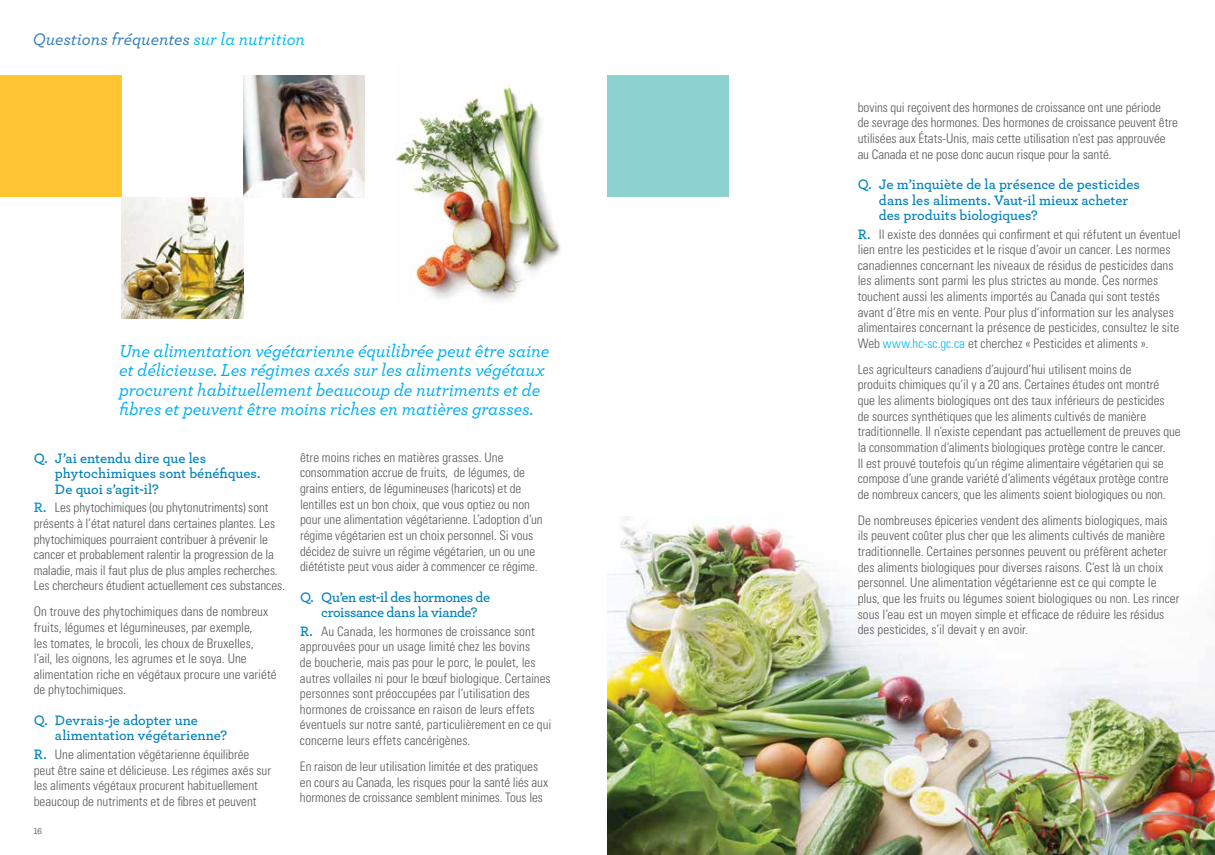
<style>
.page{position:relative;width:1215px;height:855px;background:#fff}
.page>*{position:absolute;margin:0;border:0;box-sizing:border-box;transform-origin:0 0}
.t1{font:italic 500 18.12px/19.4px "Archer";letter-spacing:-.01em;color:#00aeef}
.t2{font:17.5px "Archer Medium LF Italic";letter-spacing:-.005em;color:#2f7abc}
.t3{font:600 14.38px/15.2px "Archer";color:#0082ba}
.t4{font:600 14.38px/15.2px "Archer";letter-spacing:-.03em;color:#0082ba;text-align:center}
.t5{font:300 condensed 13.12px/15.6px "Univers";color:#58595b}
.t6{font:8.75px "Archer Medium LF";color:#58595b}
.s1{color:#00b9f1}
.s2{font-family:"Archer Semibold LF";font-weight:400}
.s3{font-family:"Archer Semibold LF";font-weight:400;font-stretch:normal;font-size:14.38px;color:#0092c5}
.s4{font-family:"Archer Semibold LF";font-weight:400;font-stretch:normal;font-size:14.38px;color:#0082ba}
</style>
<div class="page">
<img style="left:608px;top:517px;width:607px;height:338px">
<div style="left:608px;top:75px;width:121px;height:122px;background:#8dd2ce"></div>
<div style="left:0;top:75px;width:122px;height:122px;background:#ffc532"></div>
<img style="left:122px;top:197px;width:121px;height:122px">
<img style="left:243px;top:75px;width:122px;height:122px">
<img style="left:396px;top:85px;width:165px;height:216px">
<h2 class="t2" style="left:33px;top:28px;width:274px">Questions fréquentes <span class="s1">sur la nutrition</span></h2>
<h1 class="t1" style="left:119px;top:340px;width:432px">Une alimentation végétarienne équilibrée peut être saine et délicieuse. Les régimes axés sur les aliments végétaux procurent habituellement beaucoup de nutriments et de fibres et peuvent être moins riches en matières grasses.</h1>
<p class="t3" style="left:55px;top:450px;width:207px;text-indent:-21px"><span class="s2">Q.</span> J’ai entendu dire que les phytochimiques sont bénéfiques.<br>De quoi s’agit-il?</p>
<p class="t5" style="left:34px;top:500px;width:253px"><span class="s3">R.</span> Les phytochimiques (ou phytonutriments) sont présents à l’état naturel dans certaines plantes. Les phytochimiques pourraient contribuer à prévenir le cancer et probablement ralentir la progression de la maladie, mais il faut plus de plus amples recherches.<br>Les chercheurs étudient actuellement ces substances.</p>
<p class="t5" style="left:34px;top:604px;width:244px">On trouve des phytochimiques dans de nombreux fruits, légumes et légumineuses, par exemple,<br>les tomates, le brocoli, les choux de Bruxelles,<br>l’ail, les oignons, les agrumes et le soya. Une alimentation riche en végétaux procure une variété de phytochimiques.</p>
<p class="t3" style="left:55px;top:712px;width:174px;text-indent:-21px"><span class="s2">Q.</span> D evrais-je adopter une alimentation végétarienne?</p>
<p class="t5" style="left:34px;top:746px;width:239px"><span class="s4">R.</span> Une alimentation végétarienne équilibrée peut être saine et délicieuse. Les régimes axés sur les aliments végétaux procurent habituellement beaucoup de nutriments et de fibres et peuvent</p>
<p class="t6" style="left:34px;top:826px;width:10px">16</p>
<p class="t5" style="left:300px;top:449px;width:244px">être moins riches en matières grasses. Une consommation accrue de fruits, de légumes, de grains entiers, de légumineuses (haricots) et de lentilles est un bon choix, que vous optiez ou non pour une alimentation végétarienne. L’adoption d’un régime végétarien est un choix personnel. Si vous décidez de suivre un régime végétarien, un ou une diététiste peut vous aider à commencer ce régime.</p>
<p class="t4" style="left:300px;top:589px;width:192px"><span class="s2">Q.</span> Qu’en est-il des hormones de croissance dans la viande?</p>
<p class="t5" style="left:300px;top:623px;width:253px"><span class="s4">R.</span> Au Canada, les hormones de croissance sont approuvées pour un usage limité chez les bovins<br>de boucherie, mais pas pour le porc, le poulet, les autres vollailes ni pour le bœuf biologique. Certaines personnes sont préoccupées par l’utilisation des hormones de croissance en raison de leurs effets éventuels sur notre santé, particulièrement en ce qui concerne leurs effets cancérigènes.</p>
<p class="t5" style="left:300px;top:758px;width:250px">En raison de leur utilisation limitée et des pratiques en cours au Canada, les risques pour la santé liés aux hormones de croissance semblent minimes. Tous les</p>
<p class="t5" style="left:858px;top:99px;width:322px">bovins qui reçoivent des hormones de croissance ont une période<br>de sevrage des hormones. Des hormones de croissance peuvent être utilisées aux États-Unis, mais cette utilisation n’est pas approuvée au Canada et ne pose donc aucun risque pour la santé.</p>
<p class="t3" style="left:879px;top:177px;width:263px;text-indent:-21px"><span class="s2">Q.</span> Je m’inquiète de la présence de pesticides dans les aliments. Vaut-il mieux acheter des produits biologiques?</p>
<p class="t5" style="left:858px;top:226px;width:324px"><span class="s4">R.</span> Il existe des données qui confirment et qui réfutent un éventuel lien entre les pesticides et le risque d’avoir un cancer. Les normes canadiennes concernant les niveaux de résidus de pesticides dans les aliments sont parmi les plus strictes au monde. Ces normes touchent aussi les aliments importés au Canada qui sont testés avant d’être mis en vente. Pour plus d’information sur les analyses alimentaires concernant la présence de pesticides, consultez le site Web <span class="s1">www.hc-sc.gc.ca</span> et cherchez « Pesticides et aliments ».</p>
<p class="t5" style="left:858px;top:361px;width:325px">Les agriculteurs canadiens d’aujourd’hui utilisent moins de<br>produits chimiques qu’il y a 20 ans. Certaines études ont montré<br>que les aliments biologiques ont des taux inférieurs de pesticides<br>de sources synthétiques que les aliments cultivés de manière traditionnelle. Il n’existe cependant pas actuellement de preuves que la consommation d’aliments biologiques protège contre le cancer.<br>Il est prouvé toutefois qu’un régime alimentaire végétarien qui se compose d’une grande variété d’aliments végétaux protège contre de nombreux cancers, que les aliments soient biologiques ou non.</p>
<p class="t5" style="left:858px;top:512px;width:323px">De nombreuses épiceries vendent des aliments biologiques, mais ils peuvent coûter plus cher que les aliments cultivés de manière traditionnelle. Certaines personnes peuvent ou préfèrent acheter des aliments biologiques pour diverses raisons. C’est là un choix personnel. Une alimentation végétarienne est ce qui compte le plus, que les fruits ou légumes soient biologiques ou non. Les rincer sous l’eau est un moyen simple et efficace de réduire les résidus des pesticides, s’il devait y en avoir.</p>
</div>
